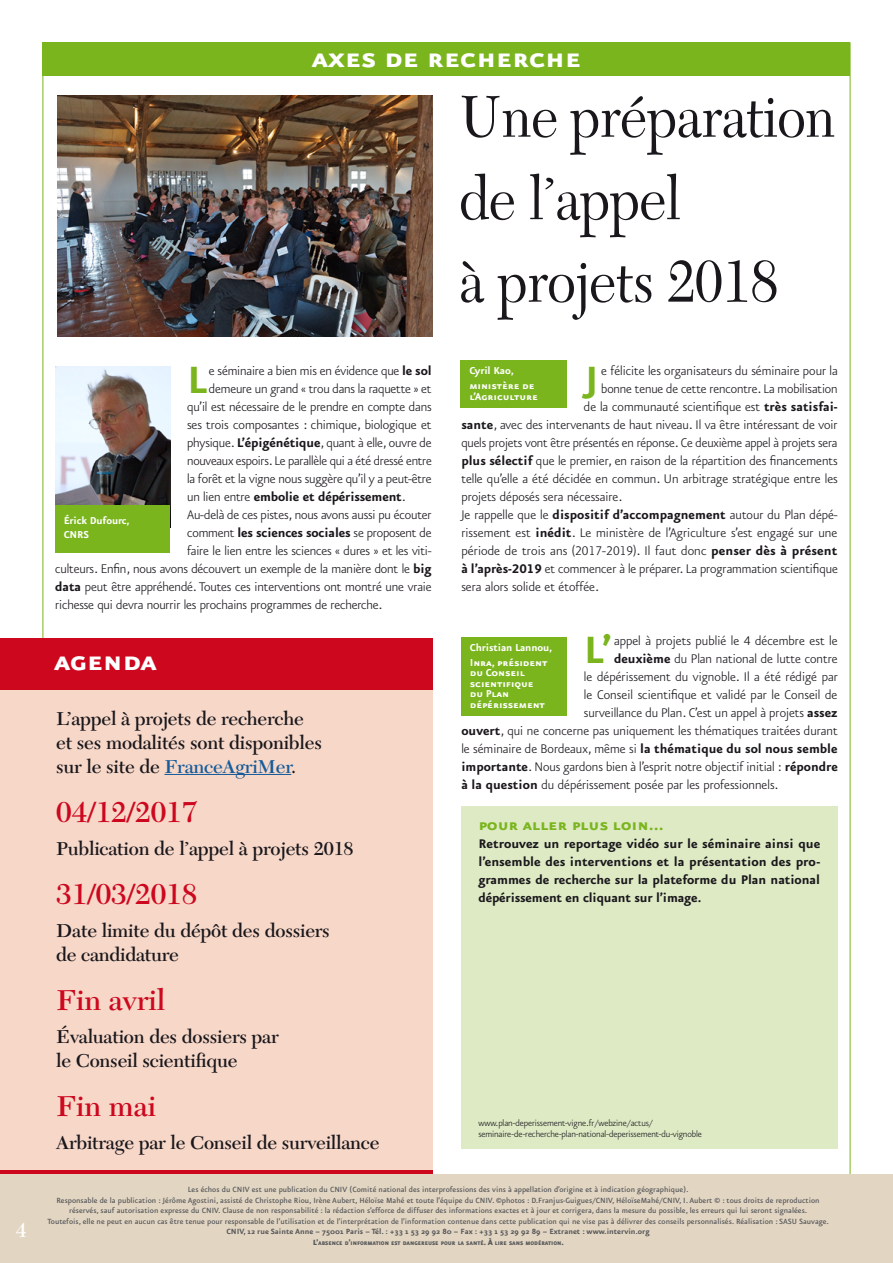
<style>
.page{position:relative;width:893px;height:1263px;background:#fff}
.page>*{position:absolute;margin:0;border:0;box-sizing:border-box;transform-origin:0 0}
.t1{font:61.5px/82.5px "New Caledonia";letter-spacing:-.01em;color:#1a171c;scale:.92 1}
.t2{font:700 45.45px "Eureka Sans";color:#7ab51d}
.t3{font:34.2px "Eureka Sans Bold Caps";letter-spacing:-.01em;color:#fff}
.t4{font:600 30px "New Caledonia";color:#cd071e}
.t5{font:600 21px "New Caledonia";color:#fff}
.t6{font:600 19.5px/24px "New Caledonia";letter-spacing:-.01em;color:#1a171c}
.t7{font:19.5px "Eureka Sans Bold Caps";letter-spacing:-.01em;color:#7ab51d}
.t8{font:300 15px "Eureka Sans";color:#1a171c}
.t9{font:700 15px/18px "Eureka Sans";letter-spacing:-.01em;color:#1a171c;text-align:justify}
.t10{font:12px/10.5px "Eureka Sans Bold Caps";letter-spacing:-.01em;color:#fff}
.t11{font:700 12px "Eureka Sans";letter-spacing:-.01em;color:#fff}
.t12{font:300 10.5px/10.5px "Eureka Sans";letter-spacing:-.01em;color:#1a171c}
.t13{font:500 9px/10.5px "Eureka Sans";color:#58585a;text-align:center}
.t14{font:700 9px "Eureka Sans";color:#58585a}
.t15{font:900 6.3px "Eureka Sans";color:#58585a}
.s1{font-weight:700}
.s2{font-weight:300}
.s3{font-family:"Eureka Sans Light Caps";font-weight:400}
.s4{font-family:"Eureka Sans Bold Caps";font-weight:400}
.s5{color:#165b9a}
.s6{font-size:9px}
</style>
<div class="page">
<div style="left:43px;top:43px;width:807px;height:33px;background:#7ab51d"></div>
<img style="left:57px;top:95px;width:375px;height:242px">
<div style="left:0;top:651px;width:432px;height:578px;background:#f6d7c8"></div>
<div style="left:461px;top:806px;width:377px;height:342px;background:#ddeac4"></div>
<div style="left:0;top:638px;width:432px;height:52px;background:#cd071e"></div>
<div style="left:0;top:1170px;width:432px;height:5px;background:#cd071e"></div>
<hr style="left:164px;top:774px;width:127px;height:1px;background:#165b9a">
<div style="left:0;top:1174px;width:893px;height:89px;background:#e2d6c3"></div>
<img style="left:55px;top:367px;width:115px;height:138px">
<div style="left:461px;top:361px;width:106px;height:47px;background:#7ab51d"></div>
<div style="left:55px;top:505px;width:115px;height:47px;background:#7ab51d"></div>
<div style="left:461px;top:637px;width:106px;height:79px;background:#7ab51d"></div>
<h3 class="t5" style="left:16px;top:1217px;width:12px">4</h3>
<h3 class="t3" style="left:312px;top:40px;width:271px">axes de recherche</h3>
<h1 class="t1" style="left:459px;top:77px;width:411px">Une préparation de l’appel<br>à projets 2018</h1>
<h2 class="t2" style="left:187px;top:357px;width:21px">L</h2>
<p class="t8" style="left:209px;top:363px;width:224px">e séminaire a bien mis en évidence que <span class="s1">le sol</span></p>
<p class="t8" style="left:209px;top:381px;width:224px">demeure un grand « trou dans la raquette » et</p>
<p class="t8" style="left:187px;top:399px;width:246px">qu’il est nécessaire de le prendre en compte dans</p>
<p class="t8" style="left:187px;top:417px;width:246px">ses trois composantes : chimique, biologique et</p>
<p class="t8" style="left:187px;top:435px;width:246px">physique. <span class="s1">L’épigénétique</span>, quant à elle, ouvre de</p>
<p class="t8" style="left:187px;top:453px;width:246px">nouveaux espoirs. Le parallèle qui a été dressé entre</p>
<p class="t8" style="left:187px;top:471px;width:246px">la forêt et la vigne nous suggère qu’il y a peut-être</p>
<p class="t9" style="left:187px;top:488px;width:220px"><span class="s2">un lien entre</span> embolie et dépérissement<span class="s2">.</span></p>
<p class="t8" style="left:187px;top:507px;width:246px">Au-delà de ces pistes, nous avons aussi pu écouter</p>
<p class="t8" style="left:187px;top:525px;width:246px">comment <span class="s1">les sciences sociales</span> se proposent de</p>
<p class="t8" style="left:187px;top:543px;width:246px">faire le lien entre les sciences « dures » et les viti-</p>
<p class="t8" style="left:55px;top:561px;width:378px">culteurs. Enfin, nous avons découvert un exemple de la manière dont le <span class="s1">big</span></p>
<p class="t8" style="left:55px;top:579px;width:378px"><span class="s1">data</span> peut être appréhendé. Toutes ces interventions ont montré une vraie</p>
<p class="t8" style="left:55px;top:597px;width:329px">richesse qui devra nourrir les prochains programmes de recherche.</p>
<p class="t11" style="left:64px;top:514px;width:68px">Érick Dufourc,</p>
<p class="t10" style="left:64px;top:530px;width:27px">CNRS</p>
<h2 class="t2" style="left:584px;top:357px;width:16px">J</h2>
<p class="t8" style="left:601px;top:363px;width:238px">e félicite les organisateurs du séminaire pour la</p>
<p class="t11" style="left:469px;top:365px;width:46px">Cyril Kao,</p>
<p class="t10" style="left:469px;top:381px;width:70px">ministère de l’Agriculture</p>
<p class="t8" style="left:601px;top:381px;width:238px">bonne tenue de cette rencontre. La mobilisation</p>
<p class="t8" style="left:584px;top:399px;width:255px">de la communauté scientifique est <span class="s1">très satisfai-</span></p>
<p class="t8" style="left:461px;top:417px;width:378px"><span class="s1">sante</span>, avec des intervenants de haut niveau. Il va être intéressant de voir</p>
<p class="t8" style="left:461px;top:435px;width:378px">quels projets vont être présentés en réponse. Ce deuxième appel à projets sera</p>
<p class="t8" style="left:461px;top:453px;width:378px"><span class="s1">plus sélectif</span> que le premier, en raison de la répartition des financements</p>
<p class="t8" style="left:461px;top:471px;width:378px">telle qu’elle a été décidée en commun. Un arbitrage stratégique entre les</p>
<p class="t8" style="left:461px;top:489px;width:163px">projets déposés sera nécessaire.</p>
<p class="t8" style="left:461px;top:507px;width:378px">Je rappelle que le <span class="s1">dispositif d’accompagnement</span> autour du Plan dépé-</p>
<p class="t8" style="left:461px;top:525px;width:378px">rissement est <span class="s1">inédit</span>. Le ministère de l’Agriculture s’est engagé sur une</p>
<p class="t8" style="left:461px;top:543px;width:378px">période de trois ans (<span class="s3">2017</span>-<span class="s3">2019</span>). Il faut donc <span class="s1">penser dès à présent</span></p>
<p class="t8" style="left:461px;top:561px;width:378px"><span class="s1">à l’après-</span><span class="s4">2019</span> et commencer à le préparer. La programmation scientifique</p>
<p class="t8" style="left:461px;top:579px;width:139px">sera alors solide et étoffée.</p>
<h2 class="t2" style="left:584px;top:627px;width:29px">L’</h2>
<p class="t8" style="left:614px;top:633px;width:225px">appel à projets publié le <span class="s3">4</span> décembre est le</p>
<p class="t11" style="left:470px;top:641px;width:84px">Christian Lannou,</p>
<p class="t10" style="left:470px;top:657px;width:79px">Inra, président du Conseil scientifique du Plan dépérissement</p>
<p class="t8" style="left:614px;top:651px;width:225px"><span class="s1">deuxième</span> du Plan national de lutte contre</p>
<p class="t8" style="left:584px;top:669px;width:255px">le dépérissement du vignoble. Il a été rédigé par</p>
<p class="t8" style="left:584px;top:687px;width:255px">le Conseil scientifique et validé par le Conseil de</p>
<p class="t8" style="left:584px;top:705px;width:255px">surveillance du Plan. C’est un appel à projets <span class="s1">assez</span></p>
<p class="t8" style="left:461px;top:723px;width:378px"><span class="s1">ouvert</span>, qui ne concerne pas uniquement les thématiques traitées durant</p>
<p class="t8" style="left:461px;top:741px;width:378px">le séminaire de Bordeaux, même si <span class="s1">la thématique du sol nous semble</span></p>
<p class="t8" style="left:461px;top:759px;width:378px"><span class="s1">importante</span>. Nous gardons bien à l’esprit notre objectif initial : <span class="s1">répondre</span></p>
<p class="t8" style="left:461px;top:777px;width:319px"><span class="s1">à la question</span> du dépérissement posée par les professionnels.</p>
<h3 class="t3" style="left:54px;top:643px;width:104px">agenda</h3>
<h3 class="t6" style="left:56px;top:706px;width:267px">L’appel à projets de recherche et ses modalités sont disponibles sur le site de <span class="s5">FranceAgriMer</span>.</h3>
<h3 class="t4" style="left:56px;top:794px;width:143px">04/12/2017</h3>
<h3 class="t6" style="left:56px;top:836px;width:299px">Publication de l’appel à projets 2018</h3>
<h3 class="t4" style="left:56px;top:876px;width:143px">31/03/2018</h3>
<h3 class="t6" style="left:56px;top:918px;width:275px">Date limite du dépôt des dossiers de candidature</h3>
<h3 class="t4" style="left:56px;top:982px;width:110px">Fin avril</h3>
<h3 class="t6" style="left:56px;top:1024px;width:224px">Évaluation des dossiers par le Conseil scientifique</h3>
<h3 class="t4" style="left:56px;top:1088px;width:102px">Fin mai</h3>
<h3 class="t6" style="left:56px;top:1130px;width:325px">Arbitrage par le Conseil de surveillance</h3>
<p class="t13" style="left:48px;top:1185px;width:783px">Les échos du CNIV est une publication du CNIV (Comité national des interprofessions des vins à appellation d’origine et à indication géographique).<br>Responsable de la publication : Jérôme Agostini, assisté de Christophe Riou, Irène Aubert, Héloïse Mahé et toute l’équipe du CNIV. ©photos : D.Franjus-Guigues/CNIV, HéloïseMahé/CNIV, I. Aubert © : tous droits de reproduction réservés, sauf autorisation expresse du CNIV. Clause de non responsabilité : la rédaction s’efforce de diffuser des informations exactes et à jour et corrigera, dans la mesure du possible, les erreurs qui lui seront signalées.<br>Toutefois, elle ne peut en aucun cas être tenue pour responsable de l’utilisation et de l’interprétation de l’information contenue dans cette publication qui ne vise pas à délivrer des conseils personnalisés. Réalisation : SASU Sauvage.</p>
<p class="t14" style="left:226px;top:1227px;width:425px">CNIV, 12 rue Sainte Anne – 75001 Paris – Tél. : +33 1 53 29 92 80 – Fax : +33 1 53 29 92 89 – Extranet : www.intervin.org</p>
<p class="t15" style="left:313px;top:1240px;width:252px"><span class="s6">L’</span>absence d<span class="s6">’</span>information est dangereuse pour la santé<span class="s6">. À</span> lire sans modération<span class="s6">.</span></p>
<h3 class="t7" style="left:478px;top:814px;width:187px">pour aller plus loin...</h3>
<p class="t9" style="left:478px;top:835px;width:343px">Retrouvez un reportage vidéo sur le séminaire ainsi que l’ensemble des interventions et la présentation des pro&shy;grammes de recherche sur la plateforme du Plan national dépérissement en cliquant sur l’image.</p>
<p class="t12" style="left:478px;top:1118px;width:225px">www.plan-deperissement-vigne.fr/webzine/actus/ seminaire-de-recherche-plan-national-deperissement-du-vignoble</p>
</div>
